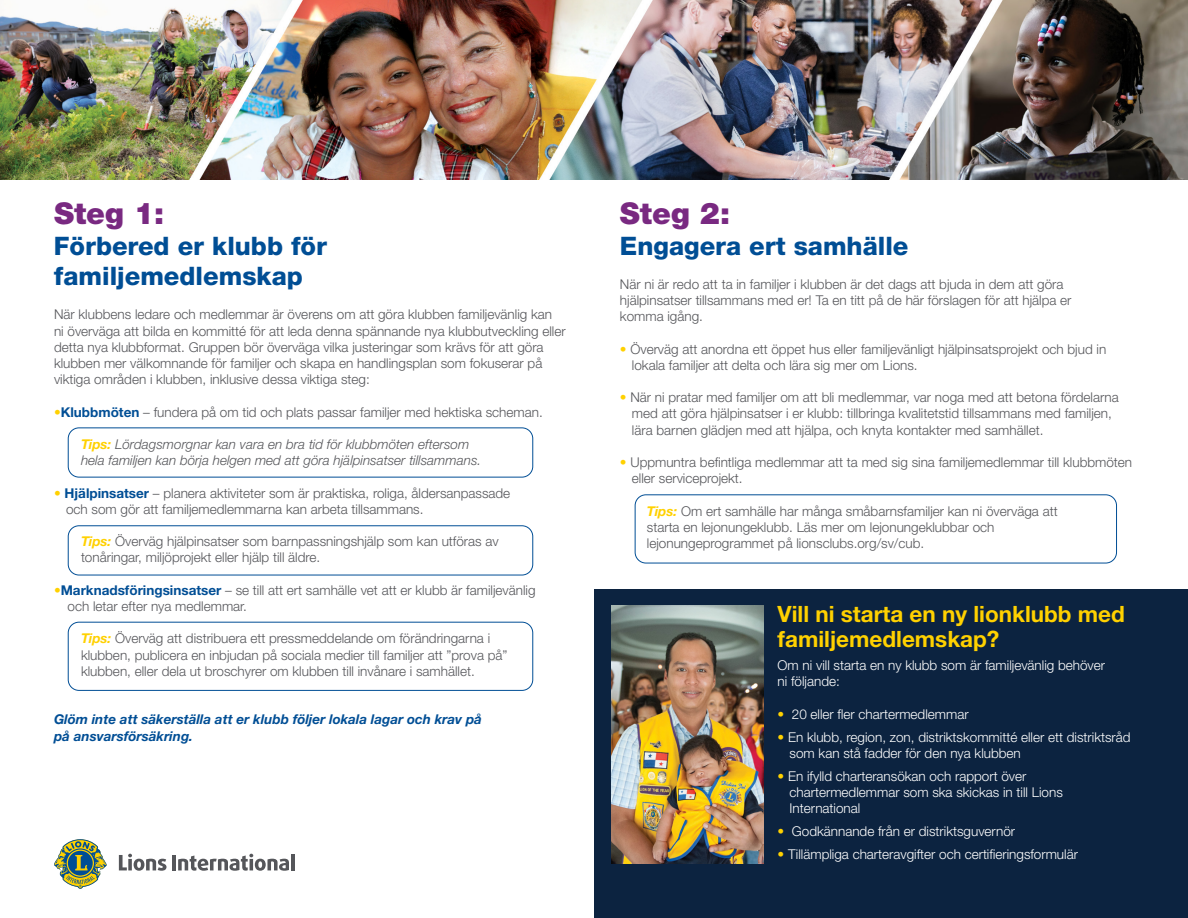
<style>
.page{position:relative;width:1188px;height:918px;background:#fff}
.page>*{position:absolute;margin:0;border:0;box-sizing:border-box;transform-origin:0 0}
.t1{font:900 30px "Helvetica Neue LT Std";color:#792981}
.t2{font:800 25.5px/30.6px "Helvetica Neue LT Std";color:#004e95}
.t3{font:700 22.5px/25.5px "Helvetica Neue LT Std";color:#ffd100}
.t4{font:300 13.5px/16.2px "Helvetica Neue LT Std";color:#55565a}
.t5{font:300 13.5px/16.2px "Helvetica Neue LT Std";color:#fff}
.t6{font:italic 300 13.5px/16.2px "Helvetica Neue LT Std";color:#55565a}
.t7{font:italic 700 13.5px/16.2px "Helvetica Neue LT Std";color:#004e95}
.s1{color:#ffd100}
.s2{font-weight:700;color:#004e95}
.s3{font-weight:700;color:#ffd100}
.s4{font-weight:700;font-style:italic;color:#ffd100}
</style>
<div class="page">
<div style="left:594px;top:590px;width:594px;height:328px;background:#0c2340"></div>
<img style="left:0;top:0;width:1188px;height:179px">
<img style="left:611px;top:606px;width:153px;height:258px">
<div style="left:68px;top:428px;width:465px;height:49px;border:1px solid #004e95;border-radius:11px"></div>
<div style="left:635px;top:495px;width:482px;height:68px;border:1px solid #004e95;border-radius:11px"></div>
<div style="left:68px;top:526px;width:465px;height:49px;border:1px solid #004e95;border-radius:11px"></div>
<div style="left:68px;top:622px;width:465px;height:69px;border:1px solid #004e95;border-radius:11px"></div>
<svg style="left:54px;top:839px;width:53px;height:50px"></svg>
<svg style="left:119px;top:854px;width:47px;height:17px"></svg>
<hr style="left:172px;top:855px;width:4px;height:15px;background:#55565a">
<svg style="left:178px;top:854px;width:111px;height:17px"></svg>
<hr style="left:291px;top:854px;width:4px;height:16px;background:#55565a">
<h1 class="t1" style="left:54px;top:195px;width:112px">Steg 1:</h1>
<h2 class="t2" style="left:54px;top:230px;width:275px">Förbered er klubb för familjemedlemskap</h2>
<p class="t4" style="left:54px;top:306px;width:513px">När klubbens ledare och medlemmar är överens om att göra klubben familjevänlig kan<br>ni överväga att bilda en kommitté för att leda denna spännande nya klubbutveckling eller detta nya klubbformat. Gruppen bör överväga vilka justeringar som krävs för att göra klubben mer välkomnande för familjer och skapa en handlingsplan som fokuserar på viktiga områden i klubben, inklusive dessa viktiga steg:</p>
<p class="t4" style="left:54px;top:403px;width:490px"><span class="s1">•</span><span class="s2">Klubbmöten</span> – fundera på om tid och plats passar familjer med hektiska scheman.</p>
<p class="t6" style="left:81px;top:436px;width:402px"><span class="s3">Tips:</span> Lördagsmorgnar kan vara en bra tid för klubbmöten eftersom hela familjen kan börja helgen med att göra hjälpinsatser tillsammans.</p>
<p class="t4" style="left:66px;top:484px;width:446px;text-indent:-12px"><span class="s1">•</span> <span class="s2">Hjälpinsatser</span> – planera aktiviteter som är praktiska, roliga, åldersanpassade och som gör att familjemedlemmarna kan arbeta tillsammans.</p>
<p class="t4" style="left:81px;top:533px;width:419px"><span class="s4">Tips:</span> Överväg hjälpinsatser som barnpassningshjälp som kan utföras av tonåringar, miljöprojekt eller hjälp till äldre.</p>
<p class="t4" style="left:68px;top:582px;width:470px;text-indent:-14px"><span class="s1">•</span><span class="s2">Marknadsföringsinsatser</span> – se till att ert samhälle vet att er klubb är familjevänlig och letar efter nya medlemmar.</p>
<p class="t4" style="left:81px;top:630px;width:428px"><span class="s4">Tips:</span> Överväg att distribuera ett pressmeddelande om förändringarna i klubben, publicera en inbjudan på sociala medier till familjer att ”prova på” klubben, eller dela ut broschyrer om klubben till invånare i samhället.</p>
<p class="t7" style="left:54px;top:711px;width:430px">Glöm inte att säkerställa att er klubb följer lokala lagar och krav på på ansvarsförsäkring.</p>
<h1 class="t1" style="left:620px;top:195px;width:112px">Steg 2:</h1>
<h2 class="t2" style="left:620px;top:230px;width:290px">Engagera ert samhälle</h2>
<p class="t4" style="left:620px;top:276px;width:453px">När ni är redo att ta in familjer i klubben är det dags att bjuda in dem att göra hjälpinsatser tillsammans med er! Ta en titt på de här förslagen för att hjälpa er komma igång.</p>
<p class="t4" style="left:632px;top:340px;width:476px;text-indent:-12px"><span class="s1">•</span> Överväg att anordna ett öppet hus eller familjevänligt hjälpinsatsprojekt och bjud in lokala familjer att delta och lära sig mer om Lions.</p>
<p class="t4" style="left:632px;top:389px;width:488px;text-indent:-12px"><span class="s1">•</span> När ni pratar med familjer om att bli medlemmar, var noga med att betona fördelarna med att göra hjälpinsatser i er klubb: tillbringa kvalitetstid tillsammans med familjen, lära barnen glädjen med att hjälpa, och knyta kontakter med samhället.</p>
<p class="t4" style="left:632px;top:454px;width:502px;text-indent:-12px"><span class="s1">•</span> Uppmuntra befintliga medlemmar att ta med sig sina familjemedlemmar till klubbmöten eller serviceprojekt.</p>
<p class="t4" style="left:647px;top:502px;width:412px"><span class="s4">Tips:</span> Om ert samhälle har många småbarnsfamiljer kan ni överväga att starta en lejonungeklubb. Läs mer om lejonungeklubbar och lejonungeprogrammet på lionsclubs.org/sv/cub.</p>
<h3 class="t3" style="left:778px;top:600px;width:349px">Vill ni starta en ny lionklubb med familjemedlemskap?</h3>
<p class="t5" style="left:778px;top:657px;width:329px">Om ni vill starta en ny klubb som är familjevänlig behöver ni följande:</p>
<p class="t5" style="left:778px;top:706px;width:193px"><span class="s1">•</span> 20 eller fler chartermedlemmar</p>
<p class="t5" style="left:790px;top:729px;width:343px;text-indent:-12px"><span class="s1">•</span> En klubb, region, zon, distriktskommitté eller ett distriktsråd som kan stå fadder för den nya klubben</p>
<p class="t5" style="left:790px;top:768px;width:275px;text-indent:-12px"><span class="s1">•</span> En ifylld charteransökan och rapport över chartermedlemmar som ska skickas in till Lions<br>International</p>
<p class="t5" style="left:778px;top:823px;width:239px"><span class="s1">•</span> Godkännande från er distriktsguvernör</p>
<p class="t5" style="left:778px;top:846px;width:302px"><span class="s1">•</span> Tillämpliga charteravgifter och certifieringsformulär</p>
</div>
